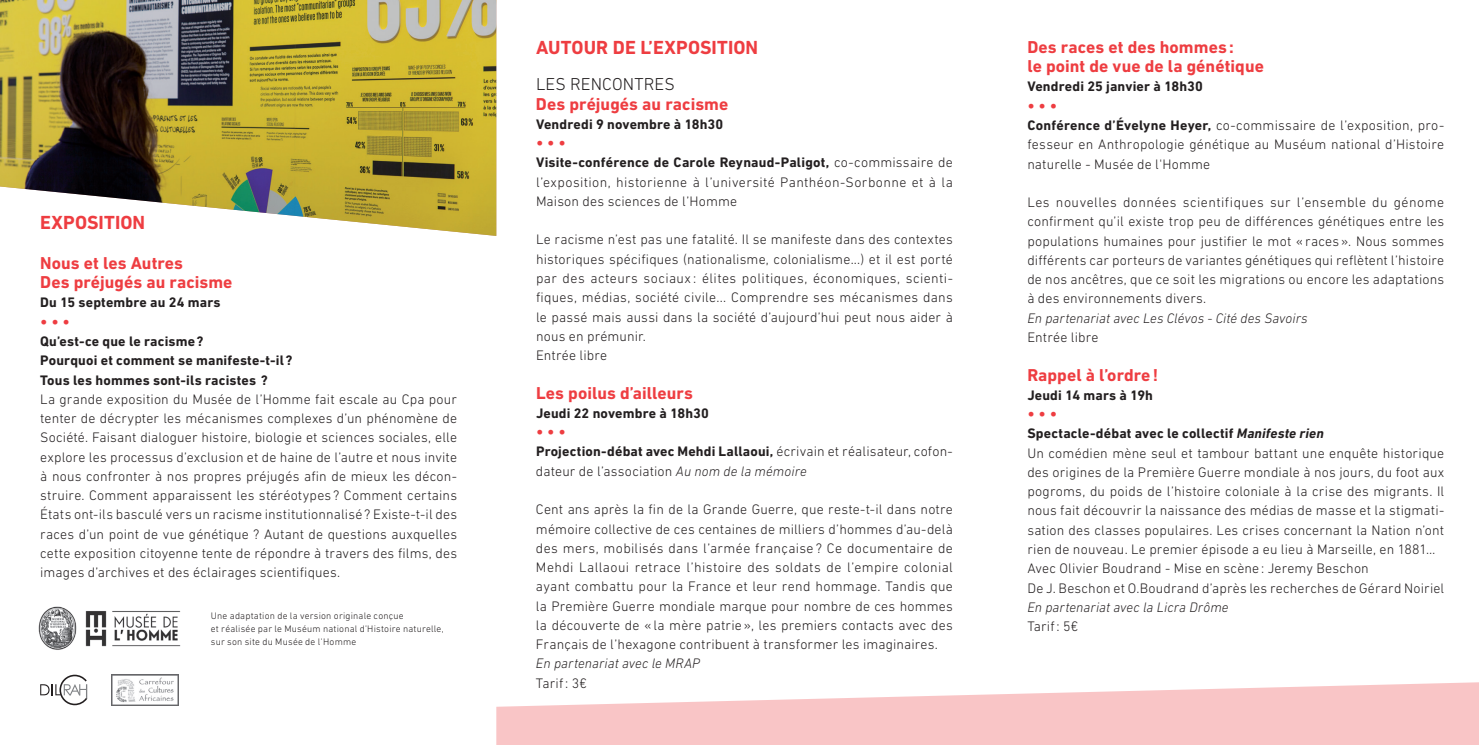
<style>
.page{position:relative;width:1479px;height:745px;background:#fff}
.page>*{position:absolute;margin:0;border:0;box-sizing:border-box;transform-origin:0 0}
.t1{font:700 19.25px "DIN Next LT Pro";letter-spacing:.005em;color:#ee3d41}
.t2{font:700 17.5px/19.2px "DIN Next LT Pro";letter-spacing:.005em;color:#ee3d41}
.t3{font:300 17.5px "DIN Next LT Pro";letter-spacing:.015em;color:#231f20}
.t4{font:700 15.75px "DIN Next LT Pro";color:#ee3d41}
.t5{font:300 14px/19.2px "DIN Next LT Pro";letter-spacing:.015em;color:#231f20;text-align:justify}
.t6{font:700 14px/19.2px "DIN Next LT Pro";letter-spacing:.01em;color:#231f20}
.t7{font:italic 300 14px "DIN Next LT Pro";letter-spacing:.005em;color:#231f20}
.t8{font:300 9.62px/13.1px "DIN Next LT Pro";letter-spacing:.02em;color:#231f20}
.s1{font-weight:700}
.s2{font-style:italic}
.s3{font-weight:700;font-style:italic}
</style>
<div class="page">
<svg style="left:496px;top:682px;width:982px;height:62px;fill:#f9c5c6"></svg>
<img style="left:0;top:0;width:496px;height:236px">
<img style="left:38px;top:606px;width:143px;height:44px">
<svg style="left:40px;top:674px;width:47px;height:30px"></svg>
<img style="left:111px;top:674px;width:68px;height:30px">
<h1 class="t1" style="left:40px;top:211px;width:106px">exposition</h1>
<p class="t2" style="left:40px;top:253px;width:194px">Nous et les Autres<br>Des préjugés au racisme</p>
<p class="t6" style="left:40px;top:293px;width:182px">Du 15 septembre au 24 mars</p>
<p class="t4" style="left:40px;top:312px;width:31px">• • •</p>
<p class="t6" style="left:40px;top:331px;width:254px">Qu’est-ce que le racisme?<br>Pourquoi et comment se manifeste-t-il ?<br>Tous les hommes sont-ils racistes ?</p>
<p class="t5" style="left:40px;top:389px;width:418px">La grande exposition du Musée de l’Homme fait escale au Cpa pour tenter de décrypter les mécanismes complexes d’un phénomène de Société. Faisant dialoguer histoire, biologie et sciences sociales, elle explore les processus d’exclusion et de haine de l’autre et nous invite à nous confronter à nos propres préjugés afin de mieux les décon&shy;struire. Comment apparaissent les stéréotypes ? Comment certains États ont-ils basculé vers un racisme institutionnalisé? Existe-t-il des races d’un point de vue génétique ? Autant de questions auxquelles cette exposition citoyenne tente de répondre à travers des films, des images d’archives et des éclairages scientifiques.</p>
<p class="t8" style="left:211px;top:608px;width:234px">Une adaptation de la version originale conçue<br>et réalisée par le Muséum national d’Histoire naturelle, sur son site du Musée de l’Homme</p>
<h1 class="t1" style="left:536px;top:36px;width:224px">Autour de l’exposition</h1>
<p class="t3" style="left:536px;top:74px;width:66px">Les rencon</p>
<p class="t3" style="left:634px;top:74px;width:42px">tres</p>
<p class="t2" style="left:536px;top:94px;width:194px">Des préjugés au racisme</p>
<p class="t6" style="left:536px;top:114px;width:189px">Vendredi 9 novembre à 18h30</p>
<p class="t4" style="left:536px;top:133px;width:31px">• • •</p>
<p class="t5" style="left:536px;top:153px;width:418px"><span class="s1">Visite-conférence de Carole Reynaud-Paligot,</span> co-commissaire de l’exposition, historienne à l’université Panthéon-Sorbonne et à la Maison des sciences de l’Homme</p>
<p class="t5" style="left:536px;top:230px;width:418px;text-align:left">Le racisme n’est pas une fatalité. Il se manifeste dans des contextes historiques spécifiques (nationalisme, colonialisme...) et il est porté par des acteurs sociaux : élites politiques, économiques, scienti&shy;fiques, médias, société civile... Comprendre ses mécanismes dans le passé mais aussi dans la société d’aujourd’hui peut nous aider à nous en prémunir.<br>Entrée libre</p>
<p class="t2" style="left:536px;top:383px;width:158px">Les poilus d’ailleurs</p>
<p class="t6" style="left:536px;top:403px;width:174px">Jeudi 22 novembre à 18h30</p>
<p class="t4" style="left:536px;top:422px;width:31px">• • •</p>
<p class="t5" style="left:536px;top:441px;width:418px"><span class="s1">Projection-débat avec Mehdi Lallaoui,</span> écrivain et réalisateur, cofon&shy;dateur de l’association <span class="s2">Au nom de la mémoire</span></p>
<p class="t5" style="left:536px;top:499px;width:418px">Cent ans après la fin de la Grande Guerre, que reste-t-il dans notre mémoire collective de ces centaines de milliers d’hommes d’au-delà des mers, mobilisés dans l’armée française ? Ce documentaire de Mehdi Lallaoui retrace l’histoire des soldats de l’empire colonial ayant combattu pour la France et leur rend hommage. Tandis que la Première Guerre mondiale marque pour nombre de ces hommes la découverte de «la mère patrie», les premiers contacts avec des Français de l’hexagone contribuent à transformer les imaginaires.</p>
<p class="t7" style="left:536px;top:655px;width:165px">En partenariat avec le MRAP</p>
<p class="t5" style="left:536px;top:672px;width:52px">Tarif: 3€</p>
<p class="t2" style="left:1027px;top:37px;width:238px">Des races et des hommes:<br>le point de vue de la génétique</p>
<p class="t6" style="left:1027px;top:77px;width:177px">Vendredi 25 janvier à 18h30</p>
<p class="t4" style="left:1027px;top:96px;width:31px">• • •</p>
<p class="t5" style="left:1027px;top:115px;width:418px"><span class="s1">Conférence d’Évelyne Heyer,</span> co-commissaire de l’exposition, pro&shy;fesseur en Anthropologie génétique au Muséum national d’Histoire naturelle - Musée de l'Homme</p>
<p class="t5" style="left:1027px;top:192px;width:418px">Les nouvelles données scientifiques sur l’ensemble du génome confirment qu’il existe trop peu de différences génétiques entre les populations humaines pour justifier le mot «races». Nous sommes différents car porteurs de variantes génétiques qui reflètent l’histoire de nos ancêtres, que ce soit les migrations ou encore les adaptations à des environnements divers.</p>
<p class="t7" style="left:1027px;top:310px;width:282px">En partenariat avec Les Clévos - Cité des Savoirs</p>
<p class="t5" style="left:1027px;top:327px;width:73px">Entrée libre</p>
<p class="t2" style="left:1027px;top:364px;width:132px">Rappel à l’ordre!</p>
<p class="t6" style="left:1027px;top:385px;width:127px">Jeudi 14 mars à 19h</p>
<p class="t4" style="left:1027px;top:404px;width:31px">• • •</p>
<p class="t5" style="left:1027px;top:423px;width:418px;text-align:left"><span class="s1">Spectacle-débat avec le collectif</span> <span class="s3">Manifeste rien<br></span>Un comédien mène seul et tambour battant une enquête historique des origines de la Première Guerre mondiale à nos jours, du foot aux pogroms, du poids de l’histoire coloniale à la crise des migrants. Il nous fait découvrir la naissance des médias de masse et la stigmati&shy;sation des classes populaires. Les crises concernant la Nation n’ont rien de nouveau. Le premier épisode a eu lieu à Marseille, en 1881… Avec Olivier Boudrand - Mise en scène: Jeremy Beschon<br>De J. Beschon et O.Boudrand d’après les recherches de Gérard Noiriel</p>
<p class="t7" style="left:1027px;top:598px;width:203px">En partenariat avec la Licra Drôme</p>
<p class="t5" style="left:1027px;top:616px;width:53px">Tarif: 5€</p>
</div>
